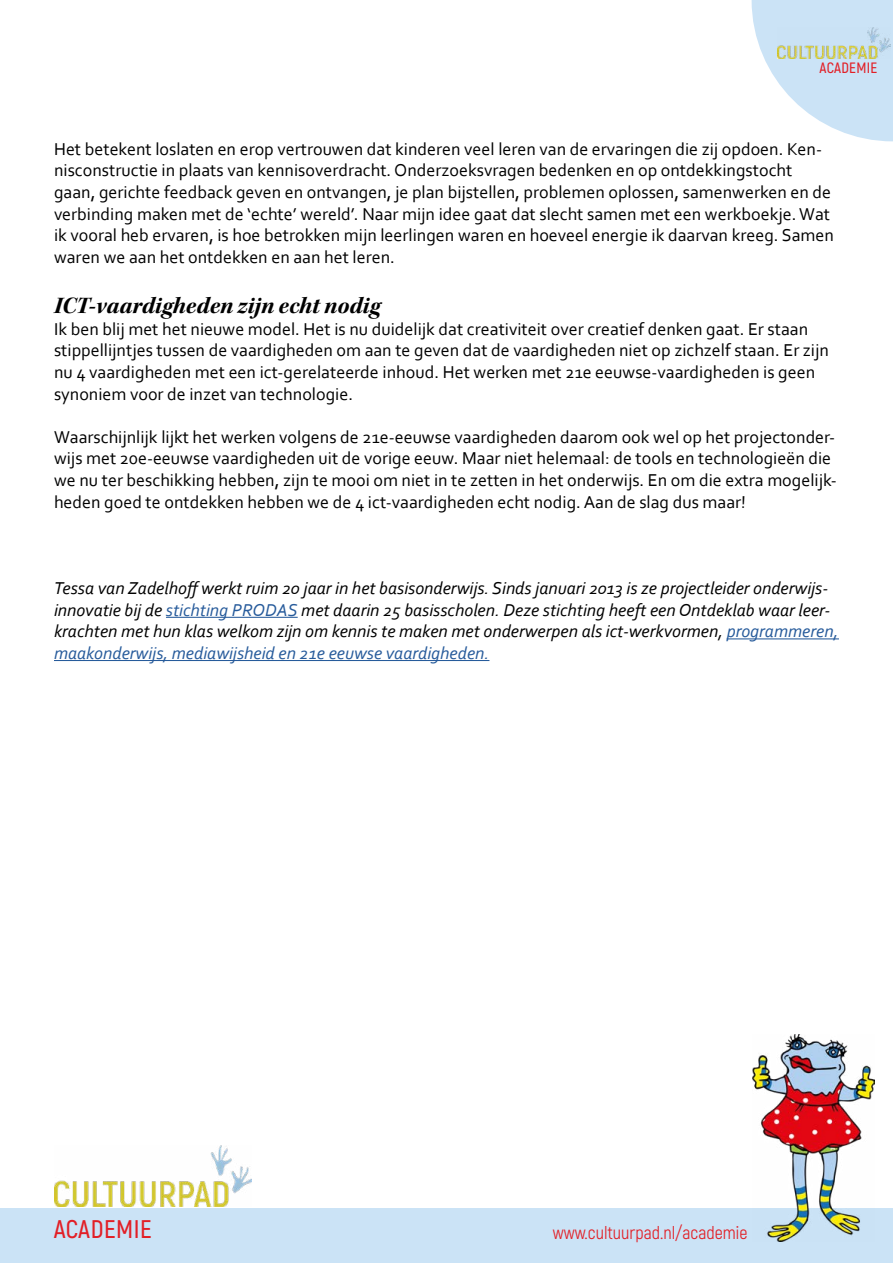
<style>
.page{position:relative;width:893px;height:1263px;background:#fff}
.page>*{position:absolute;margin:0;border:0;box-sizing:border-box;transform-origin:0 0}
.t1{font:600 25.5px "Akrobat";letter-spacing:.02em;color:#e21f26}
.t2{font:24px "Kepler Std Bold It Subh";color:#000}
.t3{font:18px/21.6px "Corbel";color:#000}
.t4{font:italic 18px/21.6px "Corbel";color:#000}
.t5{font:18px "Akrobat";color:#e21f26}
.t6{font:600 15px "Akrobat";letter-spacing:.02em;color:#e21f26}
.s1{color:#275b9b}
</style>
<div class="page">
<svg style="left:752px;top:0;width:141px;height:141px"></svg>
<div style="left:0;top:1209px;width:893px;height:54px;background:#cbe3f6"></div>
<img style="left:54px;top:1145px;width:197px;height:61px">
<img style="left:777px;top:28px;width:114px;height:30px">
<img style="left:753px;top:1034px;width:121px;height:207px">
<hr style="left:166px;top:617px;width:132px;height:1px;background:#275b9b">
<hr style="left:727px;top:638px;width:112px;height:1px;background:#275b9b">
<hr style="left:54px;top:660px;width:435px;height:1px;background:#275b9b">
<p class="t6" style="left:820px;top:58px;width:59px">ACADEMIE</p>
<p class="t3" style="left:54px;top:138px;width:781px">Het betekent loslaten en erop vertrouwen dat kinderen veel leren van de ervaringen die zij opdoen. Ken&shy;nisconstructie in plaats van kennisoverdracht. Onderzoeksvragen bedenken en op ontdekkingstocht gaan, gerichte feedback geven en ontvangen, je plan bijstellen, problemen oplossen, samenwerken en de verbinding maken met de ‘echte’ wereld’. Naar mijn idee gaat dat slecht samen met een werkboekje. Wat ik vooral heb ervaren, is hoe betrokken mijn leerlingen waren en hoeveel energie ik daarvan kreeg. Samen waren we aan het ontdekken en aan het leren.</p>
<h2 class="t2" style="left:54px;top:292px;width:328px">ICT-vaardigheden zijn echt nodig</h2>
<p class="t3" style="left:54px;top:318px;width:776px">Ik ben blij met het nieuwe model. Het is nu duidelijk dat creativiteit over creatief denken gaat. Er staan stippellijntjes tussen de vaardigheden om aan te geven dat de vaardigheden niet op zichzelf staan. Er zijn nu 4 vaardigheden met een ict-gerelateerde inhoud. Het werken met 21e eeuwse-vaardigheden is geen synoniem voor de inzet van technologie.</p>
<p class="t3" style="left:54px;top:426px;width:784px">Waarschijnlijk lijkt het werken volgens de 21e-eeuwse vaardigheden daarom ook wel op het projectonder&shy;wijs met 20e-eeuwse vaardigheden uit de vorige eeuw. Maar niet helemaal: de tools en technologieën die we nu ter beschikking hebben, zijn te mooi om niet in te zetten in het onderwijs. En om die extra mogelijk&shy;heden goed te ontdekken hebben we de 4 ict-vaardigheden echt nodig. Aan de slag dus maar!</p>
<p class="t4" style="left:54px;top:577px;width:786px">Tessa van Zadelhoff werkt ruim 20 jaar in het basisonderwijs. Sinds januari 2013 is ze projectleider onderwijs&shy;innovatie bij de <span class="s1">stichting PRODAS</span> met daarin 25 basisscholen. Deze stichting heeft een Ontdeklab waar leer&shy;krachten met hun klas welkom zijn om kennis te maken met onderwerpen als ict-werkvormen, <span class="s1">programmeren, maakonderwijs, mediawijsheid en 21e eeuwse vaardigheden.</span></p>
<h1 class="t1" style="left:54px;top:1214px;width:100px">ACADEMIE</h1>
<p class="t5" style="left:553px;top:1222px;width:196px">www.cultuurpad.nl/academie</p>
</div>
